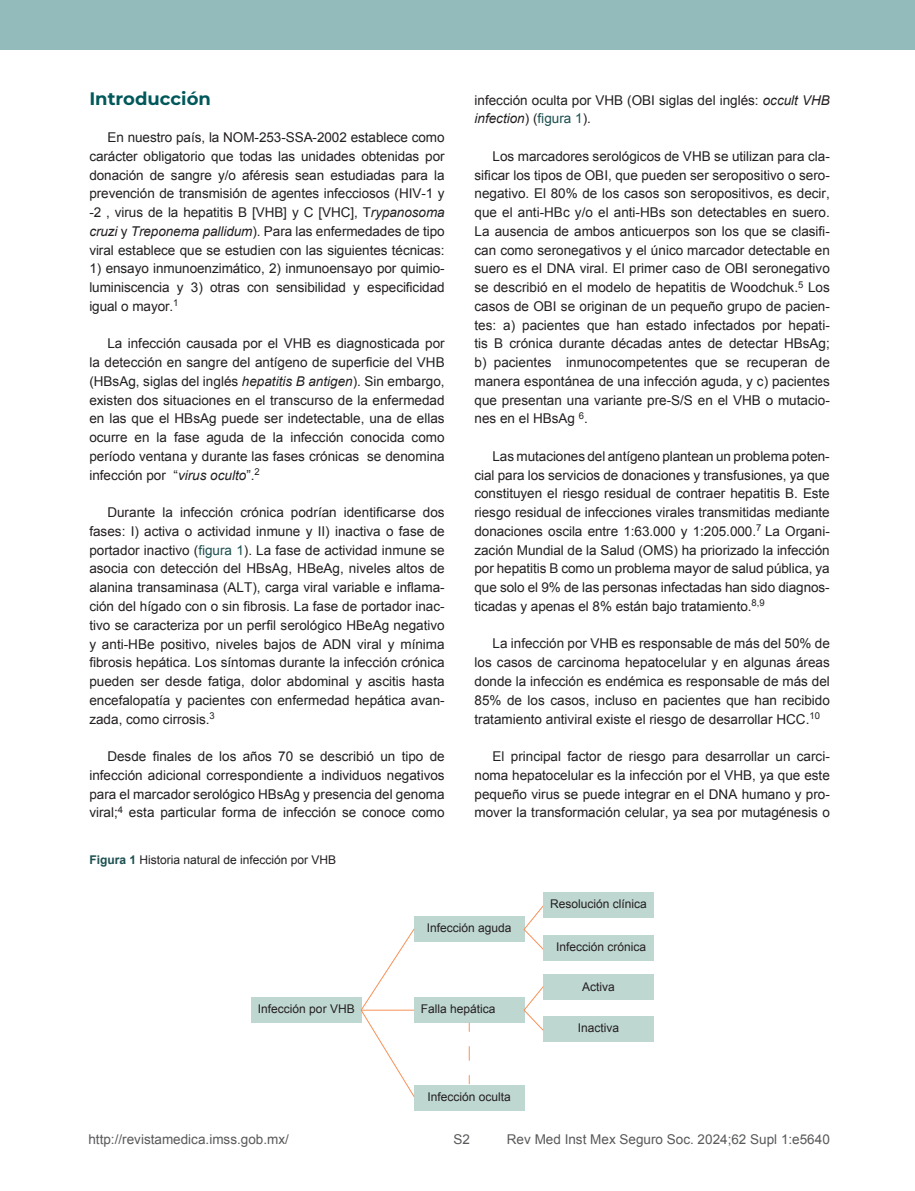
<style>
.page{position:relative;width:915px;height:1191px;background:#fff}
.page>*{position:absolute;margin:0;border:0;box-sizing:border-box;transform-origin:0 0}
.t1{font:700 18px "Montserrat";color:#01585b}
.t2{font:13.5px/18.8px "Arial";color:#231f20;text-align:justify}
.t3{font:13.5px "Arial";color:#58595b}
.t4{font:12px "Arial";color:#231f20}
.s1{font-style:italic}
.s2{color:#1c4f4f}
.s3{font-weight:700;color:#1c4f4f}
</style>
<div class="page">
<div style="left:0;top:0;width:914px;height:50px;background:#93bbbb"></div>
<div style="left:251px;top:997px;width:110px;height:25px;background:#bfd7d1"></div>
<div style="left:414px;top:916px;width:110px;height:25px;background:#bfd7d1"></div>
<div style="left:414px;top:997px;width:110px;height:25px;background:#bfd7d1"></div>
<div style="left:543px;top:974px;width:110px;height:26px;background:#bfd7d1"></div>
<div style="left:543px;top:1016px;width:110px;height:25px;background:#bfd7d1"></div>
<div style="left:414px;top:1084px;width:110px;height:26px;background:#bfd7d1"></div>
<svg style="left:360px;top:928px;width:55px;height:169px"></svg>
<svg style="left:523px;top:905px;width:20px;height:45px"></svg>
<svg style="left:523px;top:986px;width:21px;height:45px"></svg>
<div style="left:543px;top:892px;width:110px;height:26px;background:#bfd7d1"></div>
<div style="left:543px;top:935px;width:110px;height:26px;background:#bfd7d1"></div>
<svg style="left:468px;top:1046px;width:1px;height:15px"></svg>
<hr style="left:361px;top:1009px;width:53px;height:1px;background:#f79159">
<h1 class="t1" style="left:89px;top:85px;width:123px">Introducción</h1>
<p class="t2" style="left:89px;top:128px;width:357px;text-indent:18px">En nuestro país, la NOM-253-SSA-2002 establece como carácter obligatorio que todas las unidades obtenidas por donación de sangre y/o aféresis sean estudiadas para la prevención de transmisión de agentes infecciosos (HIV-1 y -2 , virus de la hepatitis B [VHB] y C [VHC], T<span class="s1">rypanosoma cruzi</span> y <span class="s1">Treponema pallidum</span>). Para las enfermedades de tipo viral establece que se estudien con las siguientes técnicas:</p>
<p class="t2" style="left:89px;top:259px;width:356px">1) ensayo inmunoenzimático, 2) inmunoensayo por quimio&shy;luminiscencia y 3) otras con sensibilidad y especificidad igual o mayor.<sup>1</sup></p>
<p class="t2" style="left:89px;top:334px;width:357px;text-indent:18px">La infección causada por el VHB es diagnosticada por la detección en sangre del antígeno de superficie del VHB (HBsAg, siglas del inglés <span class="s1">hepatitis B antigen</span>). Sin embargo, existen dos situaciones en el transcurso de la enfermedad en las que el HBsAg puede ser indetectable, una de ellas ocurre en la fase aguda de la infección conocida como período ventana y durante las fases crónicas se denomina infección por “<span class="s1">virus oculto</span>”.<sup>2</sup></p>
<p class="t2" style="left:89px;top:503px;width:357px;text-indent:18px">Durante la infección crónica podrían identificarse dos fases: I) activa o actividad inmune y II) inactiva o fase de portador inactivo (<span class="s2">figura 1</span>). La fase de actividad inmune se asocia con detección del HBsAg, HBeAg, niveles altos de alanina transaminasa (ALT), carga viral variable e inflama&shy;ción del hígado con o sin fibrosis. La fase de portador inac&shy;tivo se caracteriza por un perfil serológico HBeAg negativo y anti-HBe positivo, niveles bajos de ADN viral y mínima fibrosis hepática. Los síntomas durante la infección crónica pueden ser desde fatiga, dolor abdominal y ascitis hasta encefalopatía y pacientes con enfermedad hepática avan&shy;zada, como cirrosis.<sup>3</sup></p>
<p class="t2" style="left:89px;top:747px;width:357px;text-indent:18px">Desde finales de los años 70 se describió un tipo de infección adicional correspondiente a individuos negativos para el marcador serológico HBsAg y presencia del genoma viral;<sup>4</sup> esta particular forma de infección se conoce como</p>
<p class="t4" style="left:89px;top:851px;width:248px"><span class="s3">Figura 1</span> Historia natural de infección por VHB</p>
<p class="t2" style="left:474px;top:91px;width:357px">infección oculta por VHB (OBI siglas del inglés: <span class="s1">occult VHB infection</span>) (<span class="s2">figura 1</span>).</p>
<p class="t2" style="left:474px;top:147px;width:357px;text-indent:18px">Los marcadores serológicos de VHB se utilizan para cla&shy;sificar los tipos de OBI, que pueden ser seropositivo o sero&shy;negativo. El 80% de los casos son seropositivos, es decir, que el anti-HBc y/o el anti-HBs son detectables en suero.<br>La ausencia de ambos anticuerpos son los que se clasifi&shy;can como seronegativos y el único marcador detectable en suero es el DNA viral. El primer caso de OBI seronegativo se describió en el modelo de hepatitis de Woodchuk.<sup>5</sup> Los casos de OBI se originan de un pequeño grupo de pacien&shy;tes: a) pacientes que han estado infectados por hepati&shy;tis B crónica durante décadas antes de detectar HBsAg; b) pacientes inmunocompetentes que se recuperan de manera espontánea de una infección aguda, y c) pacientes que presentan una variante pre-S/S en el VHB o mutacio&shy;nes en el HBsAg <sup>6</sup>.</p>
<p class="t2" style="left:474px;top:447px;width:357px;text-indent:18px">Las mutaciones del antígeno plantean un problema poten&shy;cial para los servicios de donaciones y transfusiones, ya que constituyen el riesgo residual de contraer hepatitis B. Este riesgo residual de infecciones virales transmitidas mediante donaciones oscila entre 1:63.000 y 1:205.000.<sup>7</sup> La Organi&shy;zación Mundial de la Salud (OMS) ha priorizado la infección por hepatitis B como un problema mayor de salud pública, ya que solo el 9% de las personas infectadas han sido diagnos&shy;ticadas y apenas el 8% están bajo tratamiento.<sup>8,9</sup></p>
<p class="t2" style="left:474px;top:634px;width:357px;text-indent:18px">La infección por VHB es responsable de más del 50% de los casos de carcinoma hepatocelular y en algunas áreas donde la infección es endémica es responsable de más del 85% de los casos, incluso en pacientes que han recibido tratamiento antiviral existe el riesgo de desarrollar HCC.<sup>10</sup></p>
<p class="t2" style="left:474px;top:747px;width:357px;text-indent:18px">El principal factor de riesgo para desarrollar un carci&shy;noma hepatocelular es la infección por el VHB, ya que este pequeño virus se puede integrar en el DNA humano y pro&shy;mover la transformación celular, ya sea por mutagénesis o</p>
<p class="t4" style="left:258px;top:1001px;width:98px">Infección por VHB</p>
<p class="t4" style="left:426px;top:920px;width:86px">Infección aguda</p>
<p class="t4" style="left:420px;top:1001px;width:76px">Falla hepática</p>
<p class="t4" style="left:427px;top:1088px;width:85px">Infección oculta</p>
<p class="t4" style="left:550px;top:896px;width:98px">Resolución clínica</p>
<p class="t4" style="left:556px;top:939px;width:92px">Infección crónica</p>
<p class="t4" style="left:582px;top:978px;width:34px">Activa</p>
<p class="t4" style="left:577px;top:1020px;width:43px">Inactiva</p>
<p class="t3" style="left:88px;top:1130px;width:202px">http://revistamedica.imss.gob.mx/</p>
<p class="t3" style="left:453px;top:1130px;width:18px">S2</p>
<p class="t3" style="left:506px;top:1130px;width:324px">Rev Med Inst Mex Seguro Soc. 2024;62 Supl 1:e5640</p>
</div>
